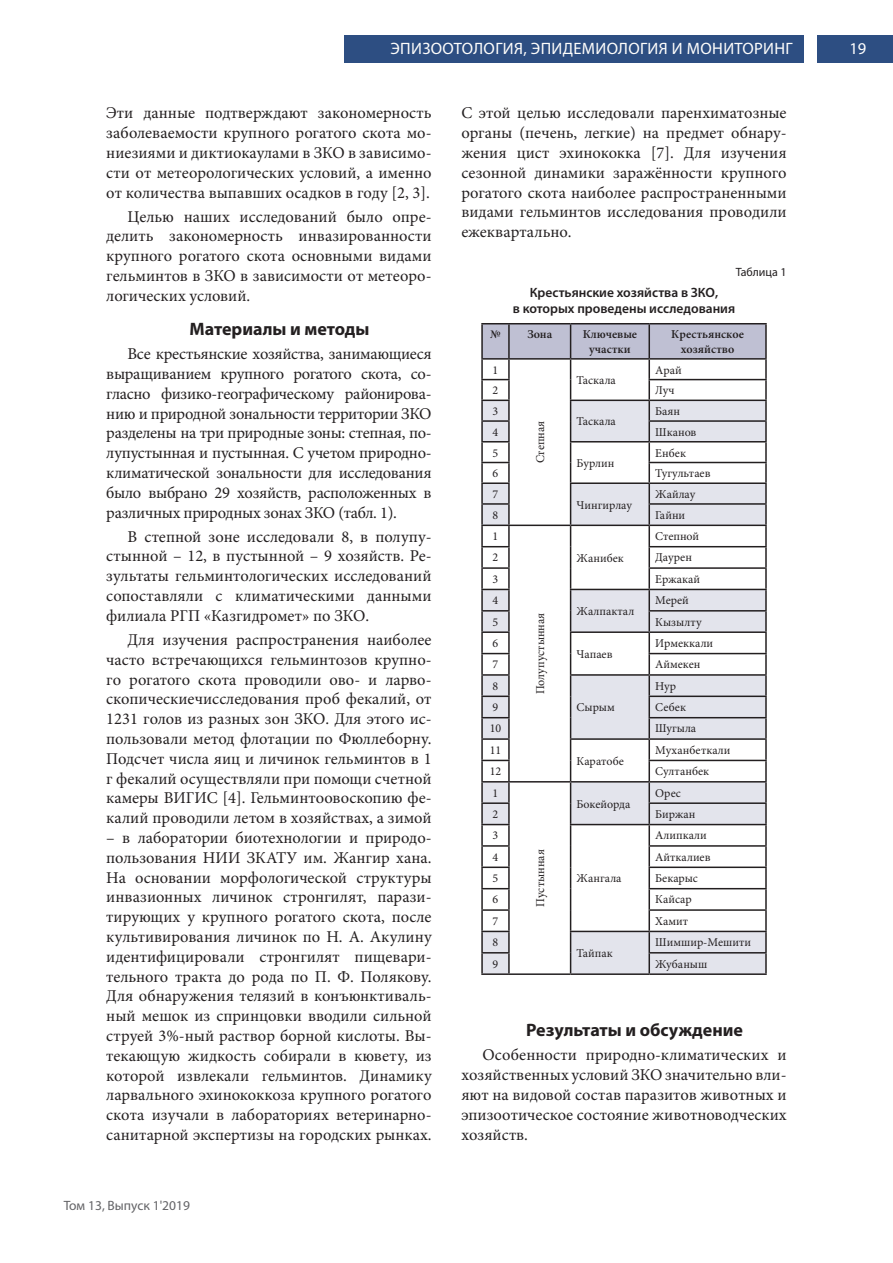
<style>
.page{position:relative;width:893px;height:1263px;background:#fff}
.page>*{position:absolute;margin:0;border:0;box-sizing:border-box;transform-origin:0 0}
.t1{font:700 18px "Myriad Pro";color:#231f20}
.t2{font:16.5px/19.8px "Minion Pro";color:#231f20;text-align:justify}
.t3{font:16.5px "Myriad Pro";letter-spacing:.02em;color:#fffefc}
.t4{font:16.5px "Myriad Pro";color:#fff}
.t5{font:600 13.5px/16.2px "Myriad Pro";color:#231f20;text-align:center}
.t6{font:13.5px "Myriad Pro";color:#636366}
.t7{font:12px "Minion Pro";color:#231f20}
.t8{font:600 12px/14.4px "Minion Pro";color:#231f20;text-align:center}
.t9{font:12px "Myriad Pro";color:#231f20}
</style>
<div class="page">
<div style="left:817px;top:36px;width:76px;height:27px;background:#2d4e82"></div>
<div style="left:344px;top:36px;width:459px;height:27px;background:#2d4e82"></div>
<svg style="left:481px;top:323px;width:286px;height:650px"></svg>
<hr style="left:648px;top:952px;width:119px;height:1px;background:#231f20">
<hr style="left:648px;top:953px;width:2px;height:20px;background:#231f20">
<hr style="left:765px;top:953px;width:2px;height:20px;background:#231f20">
<hr style="left:481px;top:973px;width:28px;height:2px;background:#231f20">
<hr style="left:509px;top:973px;width:62px;height:2px;background:#231f20">
<hr style="left:571px;top:973px;width:78px;height:2px;background:#231f20">
<hr style="left:649px;top:973px;width:118px;height:2px;background:#231f20">
<p class="t3" style="left:391px;top:39px;width:404px">ЭПИЗООТОЛОГИЯ, ЭПИДЕМИОЛОГИЯ И МОНИТОРИНГ</p>
<p class="t2" style="left:106px;top:103px;width:327px">Эти данные подтверждают закономерность заболеваемости крупного рогатого скота мо&shy;ниезиями и диктиокаулами в ЗКО в зависимо&shy;сти от метеорологических условий, а именно от количества выпавших осадков в году [2, 3].</p>
<p class="t2" style="left:106px;top:206px;width:327px;text-indent:21px">Целью наших исследований было опре&shy;делить закономерность инвазированности крупного рогатого скота основными видами гельминтов в ЗКО в зависимости от метеоро&shy;логических условий.</p>
<p class="t1" style="left:190px;top:317px;width:181px">Материалы и методы</p>
<p class="t2" style="left:106px;top:344px;width:327px;text-indent:21px">Все крестьянские хозяйства, занимающиеся выращиванием крупного рогатого скота, со&shy;гласно физико-географическому районирова&shy;нию и природной зональности территории ЗКО разделены на три природные зоны: степная, по&shy;лупустынная и пустынная. С учетом природно&shy;климатической зональности для исследования было выбрано 29 хозяйств, расположенных в различных природных зонах ЗКО (табл. 1).</p>
<p class="t2" style="left:106px;top:527px;width:327px;text-indent:21px">В степной зоне исследовали 8, в полупу&shy;стынной – 12, в пустынной – 9 хозяйств. Ре&shy;зультаты гельминтологических исследований сопоставляли с климатическими данными филиала РГП «Казгидромет» по ЗКО.</p>
<p class="t2" style="left:106px;top:630px;width:327px;text-indent:21px">Для изучения распространения наиболее часто встречающихся гельминтозов крупно&shy;го рогатого скота проводили ово- и ларво&shy;скопическиечисследования проб фекалий, от 1231 голов из разных зон ЗКО. Для этого ис&shy;пользовали метод флотации по Фюллеборну.<br>Подсчет числа яиц и личинок гельминтов в 1 г фекалий осуществляли при помощи счетной камеры ВИГИС [4]. Гельминтоовоскопию фе&shy;калий проводили летом в хозяйствах, а зимой</p>
<p class="t2" style="left:106px;top:828px;width:327px">– в лаборатории биотехнологии и природо&shy;пользования НИИ ЗКАТУ им. Жангир хана.<br>На основании морфологической структуры инвазионных личинок стронгилят, парази&shy;тирующих у крупного рогатого скота, после культивирования личинок по Н. А. Акулину идентифицировали стронгилят пищевари&shy;тельного тракта до рода по П. Ф. Полякову.<br>Для обнаружения телязий в конъюнктиваль&shy;ный мешок из спринцовки вводили сильной струей 3%-ный раствор борной кислоты. Вы&shy;текающую жидкость собирали в кювету, из которой извлекали гельминтов. Динамику ларвального эхинококкоза крупного рогатого скота изучали в лабораториях ветеринарно&shy;санитарной экспертизы на городских рынках.</p>
<p class="t6" style="left:64px;top:1197px;width:128px">Том 13, Выпуск 1'2019</p>
<p class="t2" style="left:461px;top:103px;width:327px">С этой целью исследовали паренхиматозные органы (печень, легкие) на предмет обнару&shy;жения цист эхинококка [7]. Для изучения сезонной динамики заражённости крупного рогатого скота наиболее распространенными видами гельминтов исследования проводили ежеквартально.</p>
<p class="t9" style="left:736px;top:265px;width:52px">Таблица 1</p>
<p class="t5" style="left:513px;top:284px;width:224px">Крестьянские хозяйства в ЗКО,<br>в которых проведены исследования</p>
<p class="t8" style="left:490px;top:327px;width:12px">№</p>
<p class="t8" style="left:527px;top:327px;width:26px">Зона</p>
<p class="t8" style="left:583px;top:327px;width:56px">Ключевые участки</p>
<p class="t8" style="left:671px;top:327px;width:74px">Крестьянское хозяйство</p>
<p class="t7" style="left:493px;top:362px;width:7px">1</p>
<p class="t7" style="left:655px;top:362px;width:28px">Арай</p>
<p class="t7" style="left:577px;top:372px;width:41px">Таскала</p>
<p class="t7" style="left:493px;top:382px;width:7px">2</p>
<p class="t7" style="left:655px;top:382px;width:21px">Луч</p>
<p class="t7" style="left:493px;top:403px;width:7px">3</p>
<p class="t7" style="left:577px;top:414px;width:41px">Таскала</p>
<p class="t7" style="left:655px;top:403px;width:26px">Баян</p>
<p class="t7" style="left:532px;top:463px;width:44px;rotate:-90deg">Степная</p>
<p class="t7" style="left:493px;top:424px;width:7px">4</p>
<p class="t7" style="left:655px;top:424px;width:43px">Шканов</p>
<p class="t7" style="left:493px;top:445px;width:7px">5</p>
<p class="t7" style="left:577px;top:455px;width:39px">Бурлин</p>
<p class="t7" style="left:655px;top:445px;width:32px">Енбек</p>
<p class="t7" style="left:493px;top:465px;width:7px">6</p>
<p class="t7" style="left:655px;top:465px;width:57px">Тугультаев</p>
<p class="t7" style="left:493px;top:486px;width:7px">7</p>
<p class="t7" style="left:577px;top:497px;width:57px">Чингирлау</p>
<p class="t7" style="left:655px;top:486px;width:42px">Жайлау</p>
<p class="t7" style="left:493px;top:507px;width:7px">8</p>
<p class="t7" style="left:655px;top:507px;width:32px">Гайни</p>
<p class="t7" style="left:493px;top:528px;width:7px">1</p>
<p class="t7" style="left:655px;top:528px;width:45px">Степной</p>
<p class="t7" style="left:577px;top:550px;width:49px">Жанибек</p>
<p class="t7" style="left:493px;top:549px;width:7px">2</p>
<p class="t7" style="left:655px;top:549px;width:38px">Даурен</p>
<p class="t7" style="left:493px;top:571px;width:7px">3</p>
<p class="t7" style="left:655px;top:571px;width:46px">Ержакай</p>
<p class="t7" style="left:493px;top:592px;width:7px">4</p>
<p class="t7" style="left:577px;top:603px;width:59px">Жалпактал</p>
<p class="t7" style="left:655px;top:592px;width:35px">Мерей</p>
<p class="t7" style="left:532px;top:694px;width:83px;rotate:-90deg">Полупустынная</p>
<p class="t7" style="left:493px;top:614px;width:7px">5</p>
<p class="t7" style="left:655px;top:614px;width:48px">Кызылту</p>
<p class="t7" style="left:493px;top:635px;width:7px">6</p>
<p class="t7" style="left:577px;top:646px;width:37px">Чапаев</p>
<p class="t7" style="left:655px;top:635px;width:60px">Ирмеккали</p>
<p class="t7" style="left:493px;top:656px;width:7px">7</p>
<p class="t7" style="left:655px;top:656px;width:47px">Аймекен</p>
<p class="t7" style="left:493px;top:678px;width:7px">8</p>
<p class="t7" style="left:577px;top:699px;width:40px">Сырым</p>
<p class="t7" style="left:655px;top:678px;width:22px">Нур</p>
<p class="t7" style="left:493px;top:699px;width:7px">9</p>
<p class="t7" style="left:655px;top:699px;width:32px">Себек</p>
<p class="t7" style="left:490px;top:720px;width:13px">10</p>
<p class="t7" style="left:655px;top:720px;width:42px">Шугыла</p>
<p class="t7" style="left:490px;top:742px;width:13px">11</p>
<p class="t7" style="left:577px;top:753px;width:49px">Каратобе</p>
<p class="t7" style="left:655px;top:742px;width:77px">Муханбеткали</p>
<p class="t7" style="left:490px;top:763px;width:13px">12</p>
<p class="t7" style="left:655px;top:763px;width:56px">Султанбек</p>
<p class="t7" style="left:493px;top:785px;width:7px">1</p>
<p class="t7" style="left:655px;top:785px;width:27px">Орес</p>
<p class="t7" style="left:577px;top:796px;width:55px">Бокейорда</p>
<p class="t7" style="left:493px;top:806px;width:7px">2</p>
<p class="t7" style="left:655px;top:806px;width:42px">Биржан</p>
<p class="t7" style="left:493px;top:827px;width:7px">3</p>
<p class="t7" style="left:577px;top:870px;width:46px">Жангала</p>
<p class="t7" style="left:655px;top:827px;width:53px">Алипкали</p>
<p class="t7" style="left:532px;top:907px;width:59px;rotate:-90deg">Пустынная</p>
<p class="t7" style="left:493px;top:849px;width:7px">4</p>
<p class="t7" style="left:655px;top:849px;width:57px">Айткалиев</p>
<p class="t7" style="left:493px;top:870px;width:7px">5</p>
<p class="t7" style="left:655px;top:870px;width:44px">Бекарыс</p>
<p class="t7" style="left:493px;top:891px;width:7px">6</p>
<p class="t7" style="left:655px;top:891px;width:38px">Кайсар</p>
<p class="t7" style="left:493px;top:913px;width:7px">7</p>
<p class="t7" style="left:655px;top:913px;width:34px">Хамит</p>
<p class="t7" style="left:493px;top:934px;width:7px">8</p>
<p class="t7" style="left:577px;top:945px;width:38px">Тайпак</p>
<p class="t7" style="left:655px;top:934px;width:97px">Шимшир-Мешити</p>
<p class="t7" style="left:493px;top:956px;width:7px">9</p>
<p class="t7" style="left:655px;top:956px;width:54px">Жубаныш</p>
<p class="t1" style="left:526px;top:1018px;width:218px">Результаты и обсуждение</p>
<p class="t2" style="left:461px;top:1045px;width:327px;text-indent:21px">Особенности природно-климатических и хозяйственных условий ЗКО значительно вли&shy;яют на видовой состав паразитов животных и эпизоотическое состояние животноводческих хозяйств.</p>
<p class="t4" style="left:849px;top:39px;width:18px">19</p>
</div>
